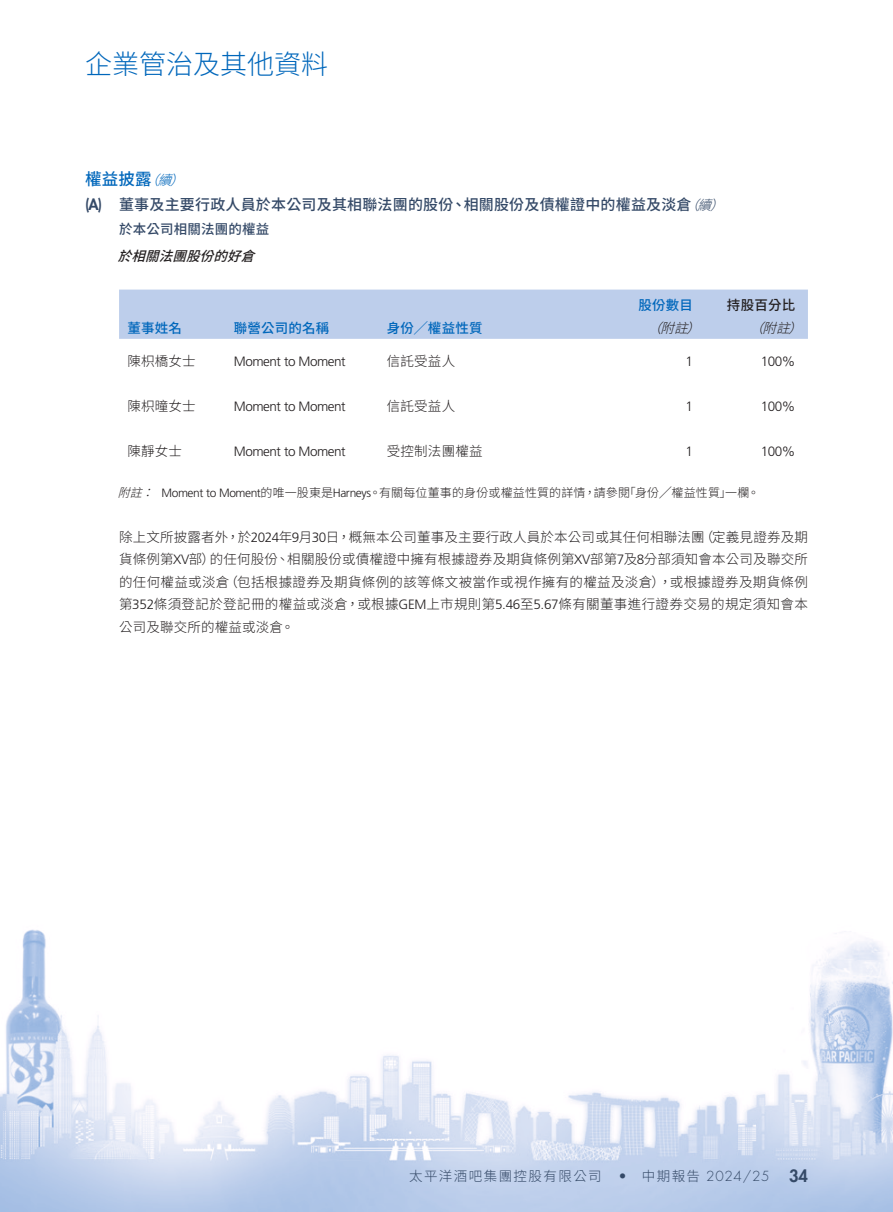
<style>
.page{position:relative;width:893px;height:1212px;background:#fff}
.page>*{position:absolute;margin:0;border:0;box-sizing:border-box;transform-origin:0 0}
.t1{font:300 27px "Source Han Sans TC";color:#0067bb}
.Heading_1{font:500 16.5px "Source Han Sans TC";color:#0067bb}
.t2{font:800 16.5px "Futura Std";color:#344967}
.Heading_2{font:500 15px "Source Han Sans TC";letter-spacing:.015em;color:#344967}
.Heading_2-2{font:800 15px "Futura Std";color:#344967}
.Body_Text{font:300 13.5px "Source Han Sans TC";letter-spacing:.015em;color:#231f20}
.Body_Text-2{font:300 13.5px "Frutiger LT Std";letter-spacing:-.035em;color:#231f20}
.Body_Text-3{font:500 13.5px "Source Han Sans TC";letter-spacing:.015em;color:#0067bb}
.t3{font:300 13.5px "Source Han Sans TC";letter-spacing:.105em;color:#344967}
.Heading_3{font:500 13.5px "Source Han Sans TC";letter-spacing:.015em;color:#344967}
.Heading_4{font:italic 500 13.5px "Source Han Sans TC";color:#231f20}
.Body_Text-4{font:italic 300 13.5px "Source Han Sans TC";color:#231f20}
.t4{font:300 13.5px "Futura Std";letter-spacing:.055em;color:#344967}
.Body_Text-5{font:500 13.5px "Source Han Sans TC";letter-spacing:.015em;color:#231f20}
.Heading_1-2{font:italic 300 13.5px "Source Han Sans TC";color:#0067bb}
.Heading_2-3{font:italic 300 13.5px "Source Han Sans TC";color:#344967}
.Notes{font:300 12px "Source Han Sans TC";letter-spacing:.015em;color:#231f20}
.Notes-2{font:300 12px "Frutiger LT Std";letter-spacing:-.035em;color:#231f20}
.Notes-3{font:italic 300 12px "Source Han Sans TC";color:#231f20}
.s1{font-family:"Source Han Sans TC";font-style:italic}
.s2{font-family:"Source Han Sans TC"}
.s3{font-family:"Frutiger LT Std"}
.s4{font-family:"Futura Std"}
</style>
<div class="page">
<img style="left:0;top:289px;width:893px;height:923px">
<div style="left:119px;top:290px;width:689px;height:49px;background:#bdceeb"></div>
<h1 class="t1" style="left:85px;top:48px;width:245px">企業管治及其他資料</h1>
<p class="Heading_1" style="left:85px;top:170px;width:68px">權益披露</p>
<p class="Heading_1-2" style="left:145px;top:173px;width:50px">（(</p>
<p class="Heading_1-2" style="left:158px;top:173px;width:25px">續</p>
<p class="Heading_2-2" style="left:85px;top:195px;width:19px">A( )</p>
<p class="Heading_2" style="left:464px;top:196px;width:229px">相關股份及債權證中的權益及淡倉</p>
<p class="Heading_2" style="left:119px;top:196px;width:336px">董事及主要行政人員於本公司及其相聯法團的股份</p>
<p class="Heading_2-3" style="left:685px;top:197px;width:50px">（(</p>
<p class="Heading_2-3" style="left:698px;top:197px;width:25px">續</p>
<p class="Heading_2" style="left:451px;top:196px;width:16px">、</p>
<p class="Heading_3" style="left:119px;top:222px;width:152px">於本公司相關法團的權益</p>
<p class="Heading_4" style="left:118px;top:249px;width:148px">於相關法團股份的好倉</p>
<p class="Body_Text-3" style="left:128px;top:320px;width:56px">董事姓名</p>
<p class="Body_Text" style="left:128px;top:353px;width:70px">陳枳橋女士</p>
<p class="Body_Text-3" style="left:234px;top:320px;width:97px">聯營公司的名稱</p>
<p class="Body_Text-2" style="left:234px;top:354px;width:113px">Moment to Moment</p>
<p class="Body_Text-3" style="left:387px;top:320px;width:97px">身份╱權益性質</p>
<p class="Body_Text" style="left:387px;top:353px;width:70px">信託受益人</p>
<p class="Body_Text-3" style="left:639px;top:298px;width:56px">股份數目</p>
<p class="Body_Text-4" style="left:686px;top:320px;width:25px">(</p>
<p class="Body_Text-4" style="left:648px;top:320px;width:25px">（</p>
<p class="Body_Text-4" style="left:660px;top:320px;width:39px">附註</p>
<p class="Body_Text-2" style="left:686px;top:354px;width:9px">1</p>
<p class="Body_Text-5" style="left:727px;top:298px;width:70px">持股百分比</p>
<p class="Body_Text-4" style="left:789px;top:320px;width:25px">(</p>
<p class="Body_Text-4" style="left:750px;top:320px;width:25px">（</p>
<p class="Body_Text-2" style="left:761px;top:354px;width:36px">100%</p>
<p class="Body_Text-4" style="left:762px;top:320px;width:39px">附註</p>
<p class="Body_Text" style="left:128px;top:398px;width:70px">陳枳曈女士</p>
<p class="Body_Text-2" style="left:234px;top:399px;width:113px">Moment to Moment</p>
<p class="Body_Text" style="left:387px;top:398px;width:70px">信託受益人</p>
<p class="Body_Text-2" style="left:686px;top:399px;width:9px">1</p>
<p class="Body_Text-2" style="left:761px;top:399px;width:36px">100%</p>
<p class="Body_Text" style="left:128px;top:443px;width:56px">陳靜女士</p>
<p class="Body_Text-2" style="left:234px;top:444px;width:113px">Moment to Moment</p>
<p class="Body_Text" style="left:387px;top:443px;width:97px">受控制法團權益</p>
<p class="Body_Text-2" style="left:686px;top:444px;width:9px">1</p>
<p class="Body_Text-2" style="left:761px;top:444px;width:36px">100%</p>
<p class="Notes" style="left:624px;top:485px;width:127px">「身份╱權益性質一欄</p>
<p class="Notes-2" style="left:142px;top:485px;width:231px"><span class="s1">：</span>Moment to Moment<span class="s2">的唯一股東是</span>Harneys</p>
<p class="Notes" style="left:379px;top:485px;width:208px">有關每位董事的身份或權益性質的詳情</p>
<p class="Notes" style="left:594px;top:485px;width:38px">請參閱</p>
<p class="Notes-3" style="left:118px;top:485px;width:35px">附註</p>
<p class="Notes" style="left:719px;top:485px;width:13px">」</p>
<p class="Notes" style="left:369px;top:485px;width:13px">。</p>
<p class="Notes" style="left:747px;top:485px;width:13px">。</p>
<p class="Notes" style="left:584px;top:485px;width:13px">，</p>
<p class="Body_Text" style="left:700px;top:529px;width:110px">（定義見證券及期</p>
<p class="Body_Text" style="left:119px;top:529px;width:111px">除上文所披露者外</p>
<p class="Body_Text-2" style="left:238px;top:529px;width:103px"><span class="s2">於</span>2024<span class="s2">年月</span>9 30<span class="s2">日</span></p>
<p class="Body_Text" style="left:349px;top:529px;width:358px">概無本公司董事及主要行政人員於本公司或其任何相聯法團</p>
<p class="Body_Text" style="left:226px;top:529px;width:15px">，</p>
<p class="Body_Text" style="left:337px;top:529px;width:15px">，</p>
<p class="Body_Text" style="left:119px;top:551px;width:97px">貨條例第<span class="s3">XV</span>部）</p>
<p class="Body_Text" style="left:287px;top:551px;width:522px">相關股份或債權證中擁有根據證券及期貨條例第<span class="s3">XV</span>部第及<span class="s3">7 8</span>分部須知會本公司及聯交所</p>
<p class="Body_Text" style="left:210px;top:551px;width:70px">的任何股份</p>
<p class="Body_Text" style="left:276px;top:551px;width:15px">、</p>
<p class="Body_Text" style="left:225px;top:574px;width:585px">（包括根據證券及期貨條例的該等條文被當作或視作擁有的權益及淡倉，）或根據證券及期貨條例</p>
<p class="Body_Text" style="left:119px;top:574px;width:112px">的任何權益或淡倉</p>
<p class="Body_Text" style="left:119px;top:596px;width:690px">第<span class="s3">352</span>條須登記於登記冊的權益或淡倉，或根據<span class="s3">GEM</span>上市規則第<span class="s3">5.46</span>至<span class="s3">5.67</span>條有關董事進行證券交易的規定須知會本</p>
<p class="Body_Text" style="left:281px;top:619px;width:15px">。</p>
<p class="Body_Text" style="left:119px;top:619px;width:165px">公司及聯交所的權益或淡倉</p>
<p class="t3" style="left:409px;top:1168px;width:194px">太平洋酒吧集團控股有限公司</p>
<p class="t3" style="left:618px;top:1168px;width:83px"><span class="s4">•</span>　中期報告</p>
<p class="t4" style="left:706px;top:1168px;width:65px">2024/25</p>
<p class="t2" style="left:789px;top:1166px;width:20px">34</p>
</div>
